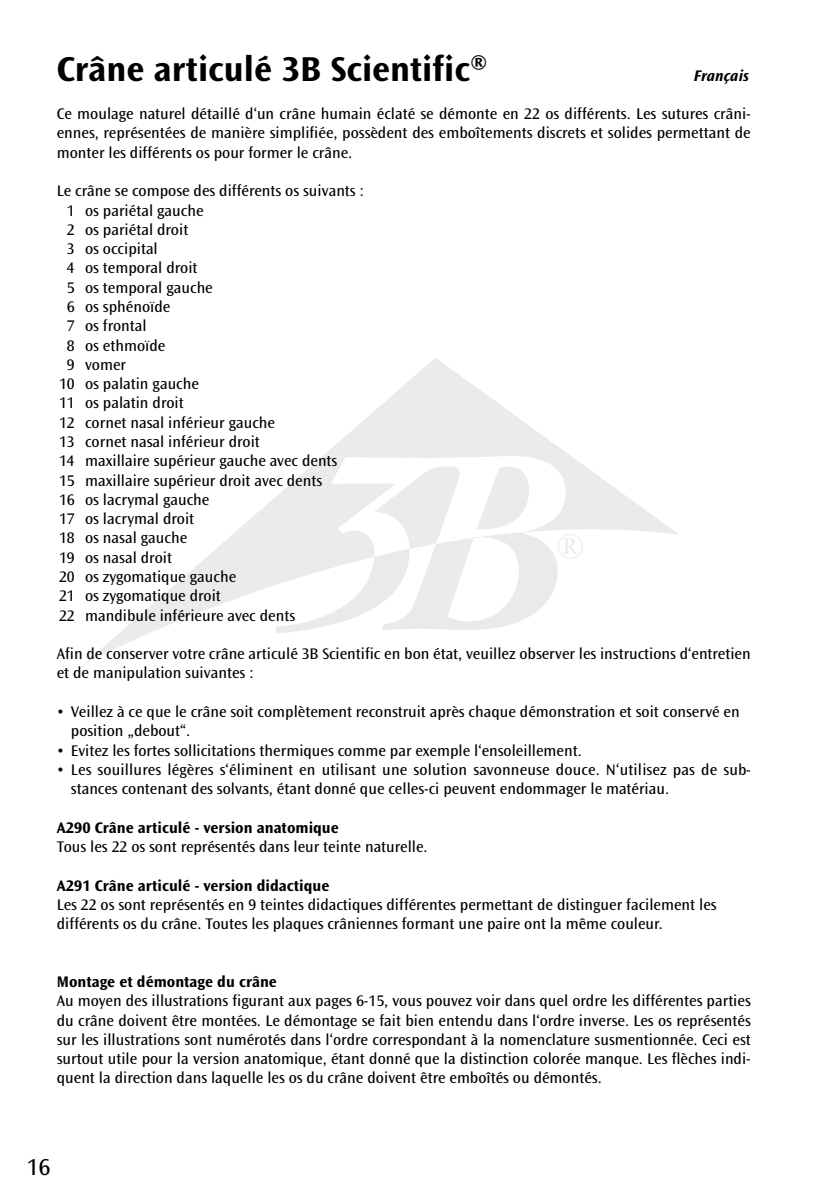
<style>
.page{position:relative;width:836px;height:1191px;background:#fff}
.page>*{position:absolute;margin:0;border:0;box-sizing:border-box;transform-origin:0 0}
.Titel_Linke_Seite{font:700 36px "Ocean Sans";color:#000}
.t1{font:24px "Ocean Sans";color:#000}
.Fließtext{font:16px/19.2px "Ocean Sans";color:#000}
.Fließtext_fett{font:700 16px "Ocean Sans";color:#000}
.Sprache_rechts{font:italic 700 16px "Ocean Sans";color:#000}
</style>
<div class="page">
<svg style="left:85px;top:358px;width:594px;height:305px"></svg>
<svg style="left:276px;top:456px;width:289px;height:177px"></svg>
<p class="Titel_Linke_Seite" style="left:57px;top:49px;width:432px">Crâne articulé 3B Scientific®</p>
<p class="Sprache_rechts" style="left:693px;top:66px;width:57px">Français</p>
<p class="Fließtext" style="left:57px;top:104px;width:695px;text-align:justify">Ce moulage naturel détaillé d‘un crâne humain éclaté se démonte en 22 os différents. Les sutures crâni&shy;ennes, représentées de manière simplifiée, possèdent des emboîtements discrets et solides permettant de monter les différents os pour former le crâne.</p>
<p class="Fließtext" style="left:57px;top:182px;width:309px">Le crâne se compose des différents os suivants :</p>
<p class="Fließtext" style="left:67px;top:201px;width:138px">1 os pariétal gauche</p>
<p class="Fließtext" style="left:67px;top:220px;width:123px">2 os pariétal droit</p>
<p class="Fließtext" style="left:67px;top:239px;width:92px">3 os occipital</p>
<p class="Fließtext" style="left:67px;top:259px;width:132px">4 os temporal droit</p>
<p class="Fließtext" style="left:67px;top:278px;width:147px">5 os temporal gauche</p>
<p class="Fließtext" style="left:67px;top:297px;width:105px">6 os sphénoïde</p>
<p class="Fließtext" style="left:67px;top:316px;width:81px">7 os frontal</p>
<p class="Fließtext" style="left:67px;top:336px;width:100px">8 os ethmoïde</p>
<p class="Fließtext" style="left:67px;top:355px;width:61px">9 vomer</p>
<p class="Fließtext" style="left:59px;top:374px;width:141px">10 os palatin gauche</p>
<p class="Fließtext" style="left:59px;top:394px;width:126px">11 os palatin droit</p>
<p class="Fließtext" style="left:59px;top:413px;width:217px">12 cornet nasal inférieur gauche</p>
<p class="Fließtext" style="left:59px;top:432px;width:202px">13 cornet nasal inférieur droit</p>
<p class="Fließtext" style="left:59px;top:451px;width:279px">14 maxillaire supérieur gauche avec dents</p>
<p class="Fließtext" style="left:59px;top:471px;width:264px">15 maxillaire supérieur droit avec dents</p>
<p class="Fließtext" style="left:59px;top:490px;width:152px">16 os lacrymal gauche</p>
<p class="Fließtext" style="left:59px;top:509px;width:137px">17 os lacrymal droit</p>
<p class="Fließtext" style="left:59px;top:529px;width:130px">18 os nasal gauche</p>
<p class="Fließtext" style="left:59px;top:548px;width:114px">19 os nasal droit</p>
<p class="Fließtext" style="left:59px;top:567px;width:178px">20 os zygomatique gauche</p>
<p class="Fließtext" style="left:59px;top:586px;width:163px">21 os zygomatique droit</p>
<p class="Fließtext" style="left:59px;top:606px;width:237px">22 mandibule inférieure avec dents</p>
<p class="Fließtext" style="left:57px;top:644px;width:695px">Afin de conserver votre crâne articulé 3B Scientific en bon état, veuillez observer les instructions d‘entretien et de manipulation suivantes :</p>
<p class="Fließtext" style="left:71px;top:702px;width:670px;text-indent:-14px">• Veillez à ce que le crâne soit complètement reconstruit après chaque démonstration et soit conservé en position „debout“.</p>
<p class="Fließtext" style="left:57px;top:741px;width:526px">• Evitez les fortes sollicitations thermiques comme par exemple l‘ensoleillement.</p>
<p class="Fließtext" style="left:71px;top:760px;width:680px;text-indent:-14px">• Les souillures légères s‘éliminent en utilisant une solution savonneuse douce. N‘utilisez pas de sub&shy;stances contenant des solvants, étant donné que celles-ci peuvent endommager le matériau.</p>
<p class="Fließtext_fett" style="left:57px;top:818px;width:283px">A290 Crâne articulé - version anatomique</p>
<p class="Fließtext" style="left:57px;top:837px;width:372px">Tous les 22 os sont représentés dans leur teinte naturelle.</p>
<p class="Fließtext_fett" style="left:57px;top:876px;width:274px">A291 Crâne articulé - version didactique</p>
<p class="Fließtext" style="left:57px;top:895px;width:661px">Les 22 os sont représentés en 9 teintes didactiques différentes permettant de distinguer facilement les</p>
<p class="Fließtext" style="left:57px;top:914px;width:607px">différents os du crâne. Toutes les plaques crâniennes formant une paire ont la même couleur.</p>
<p class="Fließtext_fett" style="left:57px;top:972px;width:221px">Montage et démontage du crâne</p>
<p class="Fließtext" style="left:57px;top:991px;width:695px;text-align:justify">Au moyen des illustrations figurant aux pages 6-15, vous pouvez voir dans quel ordre les différentes parties du crâne doivent être montées. Le démontage se fait bien entendu dans l‘ordre inverse. Les os représentés sur les illustrations sont numérotés dans l‘ordre correspondant à la nomenclature susmentionnée. Ceci est surtout utile pour la version anatomique, étant donné que la distinction colorée manque. Les flèches indi&shy;quent la direction dans laquelle les os du crâne doivent être emboîtés ou démontés.</p>
<p class="t1" style="left:27px;top:1153px;width:25px">16</p>
</div>
